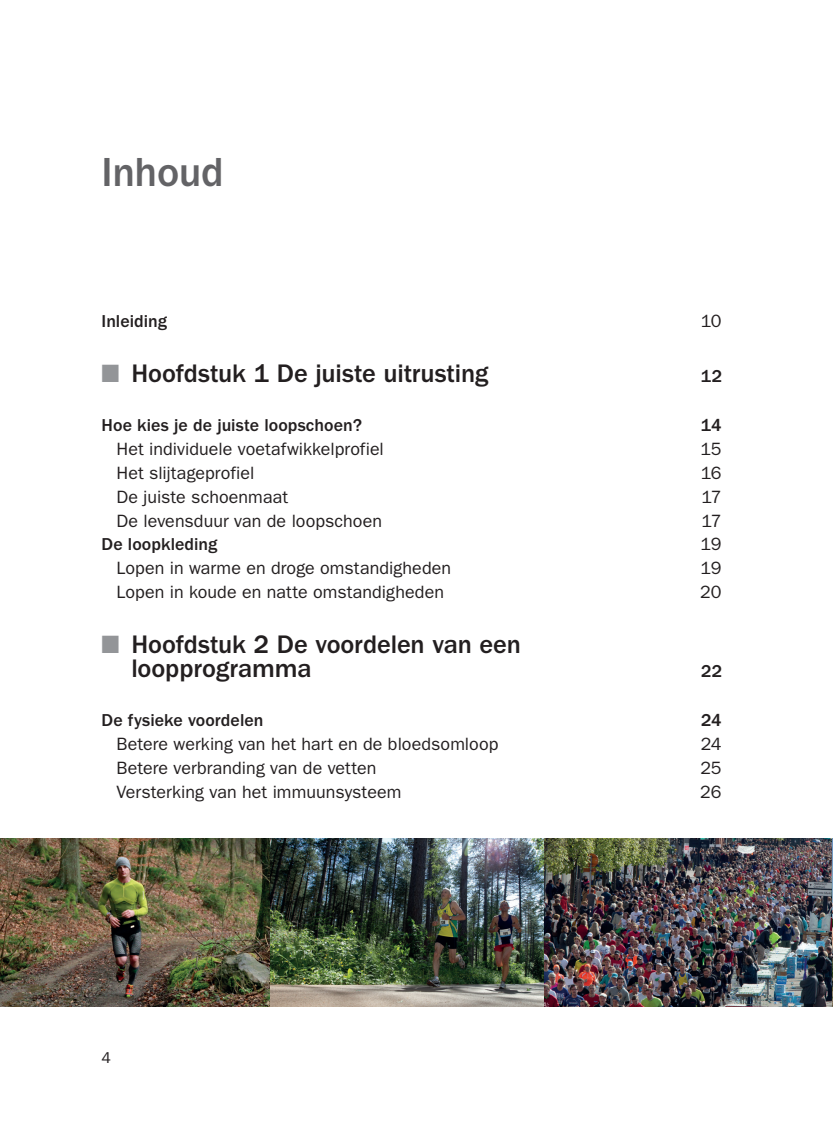
<style>
.page{position:relative;width:833px;height:1132px;background:#fff}
.page>*{position:absolute;margin:0;border:0;box-sizing:border-box;transform-origin:0 0}
.t1{font:500 42px "Franklin Gothic";letter-spacing:-.01em;color:#636366}
.t2{font:500 26.25px/24.5px "Franklin Gothic";letter-spacing:-.005em;color:#231f20}
.t3{font:17.85px "Franklin Gothic";color:#231f20}
.t4{font:500 17.85px "Franklin Gothic";color:#231f20}
.t5{font:15.75px "Franklin Gothic";color:#231f20}
.s1{color:#939598}
</style>
<div class="page">
<img style="left:0;top:838px;width:832px;height:169px">
<h1 class="t1" style="left:101px;top:149px;width:124px">Inhoud</h1>
<p class="t4" style="left:101px;top:311px;width:67px">Inleiding</p>
<p class="t3" style="left:700px;top:311px;width:22px">10</p>
<h2 class="t2" style="left:101px;top:361px;width:388px"><span class="s1">■</span> Hoofdstuk 1 De juiste uitrusting</h2>
<p class="t4" style="left:700px;top:366px;width:23px">12</p>
<p class="t4" style="left:101px;top:415px;width:262px">Hoe kies je de juiste loopschoen?</p>
<p class="t4" style="left:700px;top:415px;width:22px">14</p>
<p class="t3" style="left:116px;top:438px;width:269px">Het individuele voetafwikkelprofiel</p>
<p class="t3" style="left:700px;top:438px;width:23px">15</p>
<p class="t3" style="left:116px;top:462px;width:139px">Het slijtageprofiel</p>
<p class="t3" style="left:700px;top:462px;width:22px">16</p>
<p class="t3" style="left:116px;top:486px;width:173px">De juiste schoenmaat</p>
<p class="t3" style="left:701px;top:486px;width:22px">17</p>
<p class="t3" style="left:116px;top:510px;width:267px">De levensduur van de loopschoen</p>
<p class="t3" style="left:701px;top:510px;width:22px">17</p>
<p class="t4" style="left:102px;top:534px;width:117px">De loopkleding</p>
<p class="t3" style="left:700px;top:534px;width:23px">19</p>
<p class="t3" style="left:116px;top:558px;width:336px">Lopen in warme en droge omstandigheden</p>
<p class="t3" style="left:700px;top:558px;width:23px">19</p>
<p class="t3" style="left:116px;top:582px;width:329px">Lopen in koude en natte omstandigheden</p>
<p class="t3" style="left:700px;top:582px;width:23px">20</p>
<h2 class="t2" style="left:131px;top:632px;width:391px;text-indent:-30px"><span class="s1">■</span> Hoofdstuk 2 De voordelen van een loopprogramma</h2>
<p class="t4" style="left:701px;top:661px;width:22px">22</p>
<p class="t4" style="left:101px;top:710px;width:163px">De fysieke voordelen</p>
<p class="t4" style="left:700px;top:710px;width:22px">24</p>
<p class="t3" style="left:116px;top:733px;width:383px">Betere werking van het hart en de bloedsomloop</p>
<p class="t3" style="left:700px;top:733px;width:22px">24</p>
<p class="t3" style="left:116px;top:757px;width:261px">Betere verbranding van de vetten</p>
<p class="t3" style="left:700px;top:757px;width:23px">25</p>
<p class="t3" style="left:116px;top:781px;width:286px">Versterking van het immuunsysteem</p>
<p class="t3" style="left:700px;top:781px;width:23px">26</p>
<p class="t5" style="left:101px;top:1049px;width:11px">4</p>
</div>
